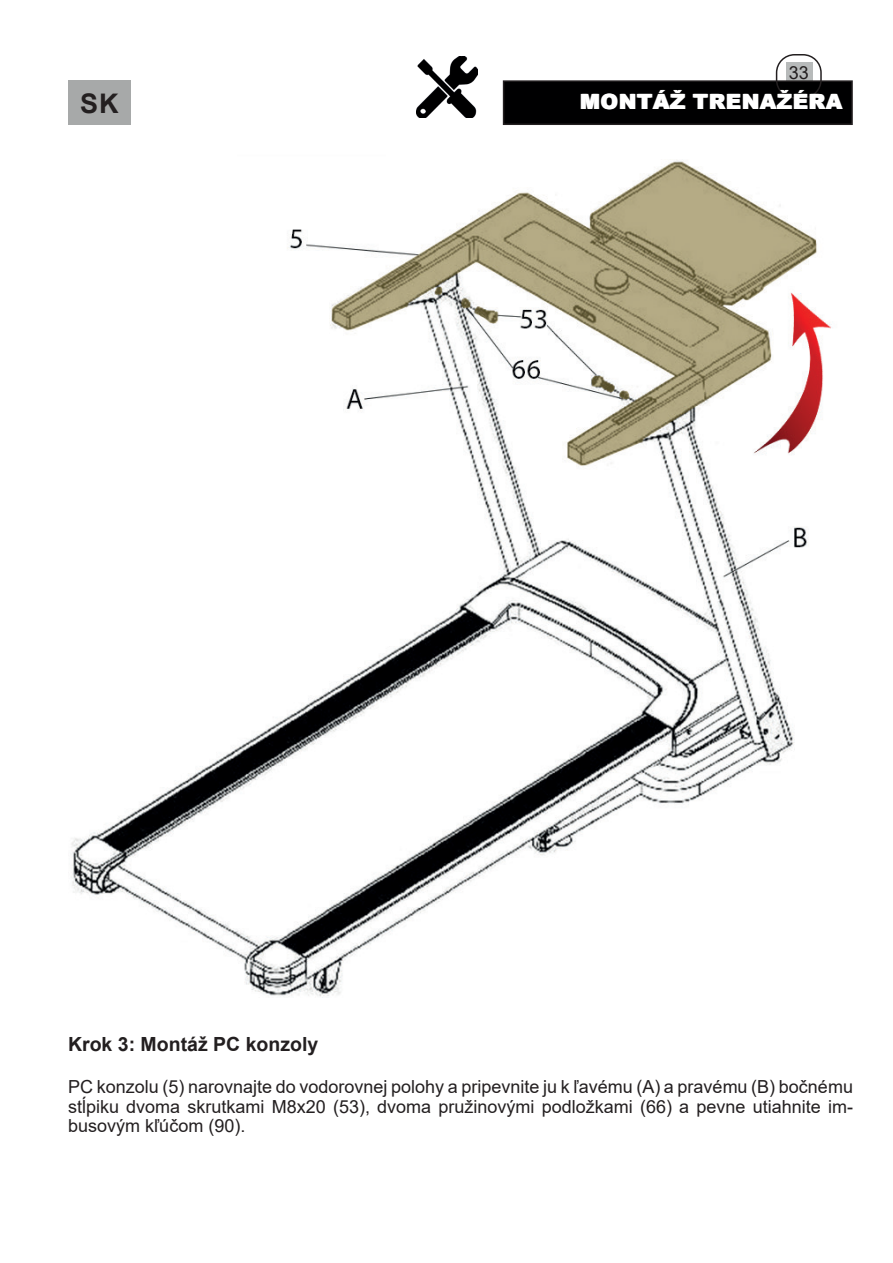
<style>
.page{position:relative;width:893px;height:1263px;background:#fff}
.page>*{position:absolute;margin:0;border:0;box-sizing:border-box;transform-origin:0 0}
.t1{font:700 27px "Arial";color:#231f20}
.t2{font:900 21px "Arial";letter-spacing:.035em;color:#fff}
.t3{font:700 19.5px "Arial";color:#231f20}
.t4{font:18px/19.5px "Arial";color:#231f20;text-align:justify}
</style>
<div class="page">
<div style="left:786px;top:62px;width:26px;height:21px;background:#b7baba"></div>
<div style="left:504px;top:81px;width:348px;height:43px;background:#000001"></div>
<div style="left:503px;top:80px;width:350px;height:45px;border:2px solid #231f20"></div>
<div style="left:776px;top:54px;width:46px;height:45px;border:2px solid #231f20;border-radius:18px"></div>
<img style="left:417px;top:57px;width:61px;height:60px">
<div style="left:68px;top:80px;width:63px;height:45px;background:#a7a9a9"></div>
<img style="left:71px;top:160px;width:762px;height:837px">
<p class="t4" style="left:789px;top:62px;width:22px">33</p>
<h1 class="t1" style="left:80px;top:84px;width:40px">SK</h1>
<p class="t2" style="left:581px;top:87px;width:264px">MONTÁŽ TRENAŽÉRA</p>
<p class="t3" style="left:68px;top:1030px;width:252px">Krok 3: Montáž PC konzoly</p>
<p class="t4" style="left:68px;top:1077px;width:786px">PC konzolu (5) narovnajte do vodorovnej polohy a pripevnite ju k ľavému (A) a pravému (B) bočnému stĺpiku dvoma skrutkami M8x20 (53), dvoma pružinovými podložkami (66) a pevne utiahnite im&shy;busovým kľúčom (90).</p>
</div>
